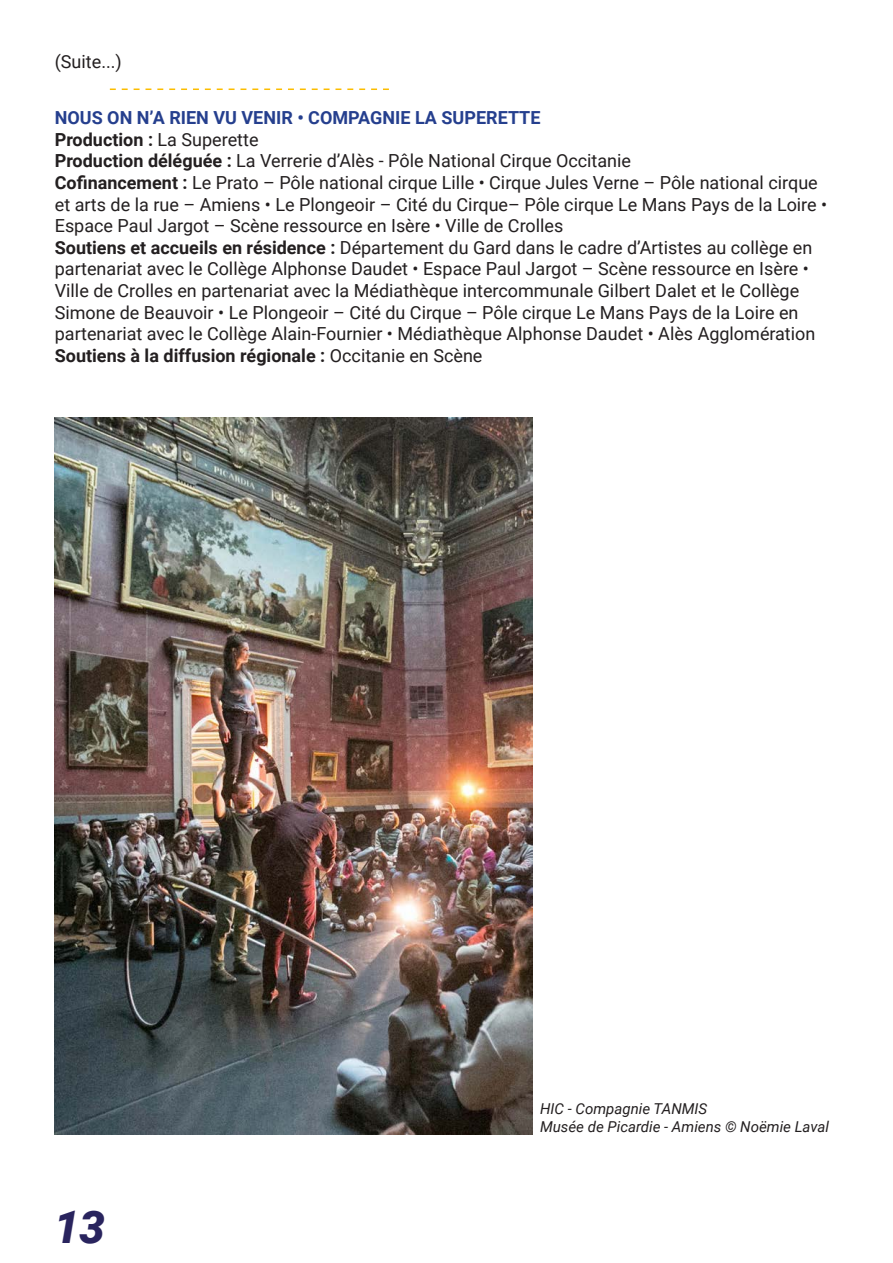
<style>
.page{position:relative;width:893px;height:1263px;background:#fff}
.page>*{position:absolute;margin:0;border:0;box-sizing:border-box;transform-origin:0 0}
.t1{font:italic 900 45px "Roboto";color:#29245e}
.t2{font:18px/21.6px "Roboto";color:#231f20}
.t3{font:italic 15px/18px "Roboto";color:#231f20}
.s1{font-weight:700;color:#253f8e}
.s2{font-weight:700}
</style>
<div class="page">
<svg style="left:110px;top:89px;width:279px;height:1px"></svg>
<img style="left:55px;top:417px;width:478px;height:717px">
<p class="t2" style="left:55px;top:51px;width:69px">(Suite...)</p>
<p class="t2" style="left:55px;top:107px;width:774px"><span class="s1">NOUS ON N’A RIEN VU VENIR • COMPAGNIE LA SUPERETTE<br></span><span class="s2">Production :</span> La Superette<br><span class="s2">Production déléguée :</span> La Verrerie d’Alès - Pôle National Cirque Occitanie<br><span class="s2">Cofinancement :</span> Le Prato – Pôle national cirque Lille • Cirque Jules Verne – Pôle national cirque et arts de la rue – Amiens • Le Plongeoir – Cité du Cirque– Pôle cirque Le Mans Pays de la Loire • Espace Paul Jargot – Scène ressource en Isère • Ville de Crolles<br><span class="s2">Soutiens et accueils en résidence :</span> Département du Gard dans le cadre d’Artistes au collège en partenariat avec le Collège Alphonse Daudet • Espace Paul Jargot – Scène ressource en Isère • Ville de Crolles en partenariat avec la Médiathèque intercommunale Gilbert Dalet et le Collège Simone de Beauvoir • Le Plongeoir – Cité du Cirque – Pôle cirque Le Mans Pays de la Loire en partenariat avec le Collège Alain-Fournier • Médiathèque Alphonse Daudet • Alès Agglomération <span class="s2">Soutiens à la diffusion régionale :</span> Occitanie en Scène</p>
<h1 class="t1" style="left:54px;top:1201px;width:52px">13</h1>
<p class="t3" style="left:540px;top:1100px;width:291px">HIC - Compagnie TANMIS<br>Musée de Picardie - Amiens © Noëmie Laval</p>
</div>
